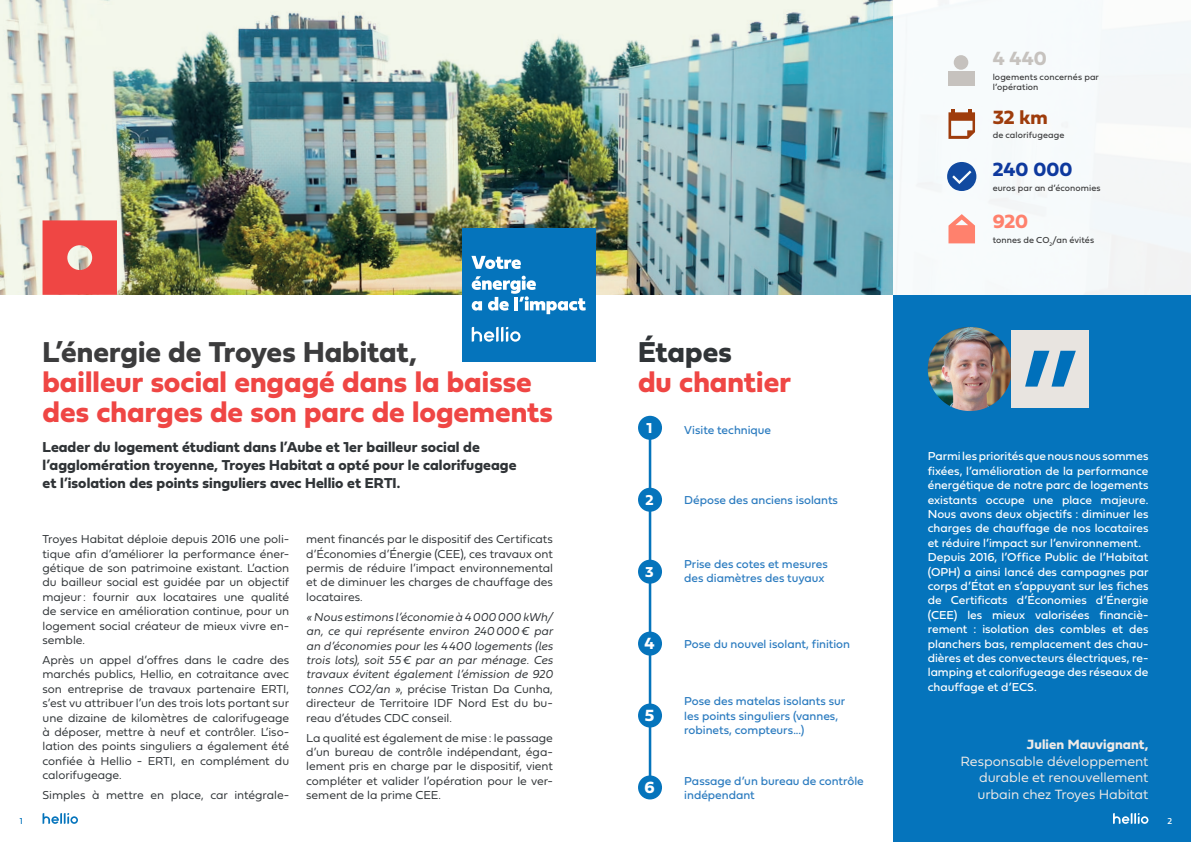
<style>
.page{position:relative;width:1191px;height:842px;background:#fff}
.page>*{position:absolute;margin:0;border:0;box-sizing:border-box;transform-origin:0 0}
.TITRE{font:30px/30px "Fieldwork Geo Bold";color:#ef4644}
.Chiffres_Clés{font:20px "Fieldwork Geo Bold";letter-spacing:.005em;color:#0e399e}
.Chiffres_Clés-2{font:20px "Fieldwork Geo Bold";color:#9e3c0c}
.Chiffres_Clés-3{font:20px "Fieldwork Geo Bold";color:#c6c2be}
.Chiffres_Clés-4{font:20px "Fieldwork Geo Bold";color:#ff816d}
.Chiffres_étapes{font:16.9px "Fieldwork Geo Bold";color:#fff}
.Chapô{font:15px/18px "Fieldwork Geo Bold";letter-spacing:.005em;color:#303437}
.Chiffres_étapes-2{font:15px "Fieldwork Geo Bold";color:#fff}
.Fonction_Témoin{font:14px/16.8px "Fieldwork Geo Light";letter-spacing:-.005em;color:#ede9e6;text-align:right}
.TITRE-2{font:12px/14.4px "Fieldwork Geo Light";letter-spacing:-.005em;color:#303437;text-align:justify}
.TITRE-3{font:12px/14.4px "Fieldwork Geo Regular";color:#fff;text-align:justify}
.TITRE-4{font:italic 300 12px/14.4px "Fieldwork";letter-spacing:-.01em;color:#303437;text-align:justify}
.Texte_Courant{font:12px/14.4px "Fieldwork Geo Regular";color:#2c7cc0}
.Texte_Chiffres_clés{font:9.1px/9.9px "Fieldwork Geo Regular";letter-spacing:.01em;color:#3c3c3d}
.t1{font:9px "Fieldwork Geo Regular";color:#0574bc}
.t2{font:9px "Fieldwork Geo Regular";color:#fff}
.s1{color:#3c3c3d}
.s2{font-family:"Fieldwork Geo Light";font-weight:400;font-style:normal}
.s3{color:#303437}
.s4{font-family:"Fieldwork Geo Bold"}
</style>
<div class="page">
<div style="left:893px;top:295px;width:298px;height:547px;background:#0574bc"></div>
<img style="left:927px;top:327px;width:85px;height:84px;border-radius:42px">
<img style="left:0;top:0;width:893px;height:295px">
<div style="left:893px;top:0;width:298px;height:295px;background:#f7fafb"></div>
<div style="left:1011px;top:330px;width:78px;height:77px;background:#e8e4e0"></div>
<svg style="left:1025px;top:351px;width:50px;height:36px"></svg>
<hr style="left:649px;top:428px;width:2px;height:359px;background:#0574bc">
<div style="left:638px;top:488px;width:24px;height:24px;background:#0574bc;border-radius:50%"></div>
<div style="left:638px;top:416px;width:24px;height:24px;background:#0574bc;border-radius:50%"></div>
<div style="left:638px;top:560px;width:24px;height:24px;background:#0574bc;border-radius:50%"></div>
<div style="left:638px;top:632px;width:24px;height:24px;background:#0574bc;border-radius:50%"></div>
<div style="left:638px;top:703px;width:24px;height:24px;background:#0574bc;border-radius:50%"></div>
<div style="left:638px;top:775px;width:24px;height:24px;background:#0574bc;border-radius:50%"></div>
<div style="left:462px;top:228px;width:133px;height:134px;background:#0574bc"></div>
<svg style="left:472px;top:327px;width:48px;height:15px"></svg>
<svg style="left:471px;top:256px;width:50px;height:13px"></svg>
<svg style="left:472px;top:276px;width:113px;height:38px"></svg>
<svg style="left:948px;top:214px;width:27px;height:29px"></svg>
<div style="left:948px;top:71px;width:27px;height:15px;background:#c6c2be"></div>
<div style="left:953px;top:55px;width:15px;height:15px;background:#c6c2be;border-radius:50%"></div>
<svg style="left:947px;top:162px;width:29px;height:29px"></svg>
<svg style="left:948px;top:109px;width:27px;height:30px"></svg>
<svg style="left:1113px;top:813px;width:35px;height:11px"></svg>
<svg style="left:43px;top:813px;width:35px;height:11px"></svg>
<svg style="left:43px;top:220px;width:74px;height:75px;background:#ed5451"></svg>
<p class="Chiffres_Clés-3" style="left:992px;top:43px;width:55px">4 440</p>
<p class="Texte_Chiffres_clés" style="left:992px;top:71px;width:108px">logements concernés par l’opération</p>
<p class="Chiffres_Clés-2" style="left:992px;top:101px;width:57px">32 km</p>
<p class="Texte_Chiffres_clés" style="left:992px;top:130px;width:73px">de calorifugeage</p>
<p class="Chiffres_Clés" style="left:992px;top:154px;width:81px">240 000</p>
<p class="Texte_Chiffres_clés" style="left:992px;top:182px;width:109px">euros par an d’économies</p>
<p class="TITRE" style="left:43px;top:335px;width:512px"><span class="s1">L’énergie de Troyes Habitat,<br></span>bailleur social engagé dans la baisse des charges de son parc de logements</p>
<p class="Chapô" style="left:43px;top:437px;width:475px">Leader du logement étudiant dans l’Aube et 1er bailleur social de l’agglomération troyenne, Troyes Habitat a opté pour le calorifugeage et l’isolation des points singuliers avec Hellio et ERTI.</p>
<p class="TITRE-2" style="left:43px;top:531px;width:248px">Troyes Habitat déploie depuis 2016 une poli&shy;tique afin d’améliorer la performance éner&shy;gétique de son patrimoine existant. L’action du bailleur social est guidée par un objectif majeur: fournir aux locataires une qualité de service en amélioration continue, pour un logement social créateur de mieux vivre en&shy;semble.</p>
<p class="TITRE-2" style="left:43px;top:652px;width:248px">Après un appel d’offres dans le cadre des marchés publics, Hellio, en cotraitance avec son entreprise de travaux partenaire ERTI, s’est vu attribuer l’un des trois lots portant sur une dizaine de kilomètres de calorifugeage à déposer, mettre à neuf et contrôler. L’iso&shy;lation des points singuliers a également été confiée à Hellio - ERTI, en complément du calorifugeage.</p>
<p class="TITRE-2" style="left:43px;top:787px;width:248px">Simples à mettre en place, car intégrale-</p>
<p class="TITRE-2" style="left:306px;top:531px;width:248px">ment financés par le dispositif des Certificats d’Économies d’Énergie (CEE), ces travaux ont permis de réduire l’impact environnemental et de diminuer les charges de chauffage des locataires.</p>
<p class="TITRE-4" style="left:306px;top:609px;width:248px">« Nous estimons l’économie à 4000000 kWh/ an, ce qui représente environ 240000€ par an d’économies pour les 4400 logements (les trois lots), soit 55€ par an par ménage. Ces travaux évitent également l’émission de 920 tonnes CO2/an »<span class="s2">, précise Tristan Da Cunha, directeur de Territoire IDF Nord Est du bu&shy;reau d’études CDC conseil.</span></p>
<p class="TITRE-2" style="left:306px;top:730px;width:248px">La qualité est également de mise: le passage d’un bureau de contrôle indépendant, éga&shy;lement pris en charge par le dispositif, vient compléter et valider l’opération pour le ver&shy;sement de la prime CEE.</p>
<p class="TITRE" style="left:638px;top:335px;width:154px"><span class="s3">Étapes<br></span>du chantier</p>
<p class="Texte_Courant" style="left:684px;top:423px;width:88px">Visite technique</p>
<p class="Chiffres_étapes-2" style="left:646px;top:416px;width:7px">1</p>
<p class="Chiffres_étapes-2" style="left:645px;top:488px;width:10px">2</p>
<p class="Chiffres_étapes-2" style="left:645px;top:560px;width:10px">3</p>
<p class="Chiffres_étapes" style="left:644px;top:630px;width:12px">4</p>
<p class="Chiffres_étapes" style="left:645px;top:702px;width:11px">5</p>
<p class="Chiffres_étapes" style="left:644px;top:774px;width:12px">6</p>
<p class="Texte_Courant" style="left:684px;top:492px;width:155px">Dépose des anciens isolants</p>
<p class="Texte_Courant" style="left:684px;top:556px;width:145px">Prise des cotes et mesures des diamètres des tuyaux</p>
<p class="Texte_Courant" style="left:684px;top:636px;width:167px">Pose du nouvel isolant, finition</p>
<p class="Texte_Courant" style="left:684px;top:693px;width:162px">Pose des matelas isolants sur les points singuliers (vannes, robinets, compteurs...)</p>
<p class="Texte_Courant" style="left:684px;top:773px;width:181px">Passage d’un bureau de contrôle indépendant</p>
<p class="Chiffres_Clés-4" style="left:992px;top:206px;width:37px">920</p>
<p class="Texte_Chiffres_clés" style="left:992px;top:234px;width:103px">tonnes de CO<sub>2</sub>/an évités</p>
<p class="TITRE-3" style="left:927px;top:449px;width:222px">Parmi les priorités que nous nous sommes fixées, l’amélioration de la performance énergétique de notre parc de logements existants occupe une place majeure.<br>Nous avons deux objectifs : diminuer les charges de chauffage de nos locataires et réduire l’impact sur l’environnement.</p>
<p class="TITRE-3" style="left:927px;top:549px;width:222px">Depuis 2016, l’Office Public de l’Habitat (OPH) a ainsi lancé des campagnes par corps d’État en s’appuyant sur les fiches de Certificats d’Économies d’Énergie (CEE) les mieux valorisées financiè&shy;rement : isolation des combles et des planchers bas, remplacement des chau&shy;dières et des convecteurs électriques, re&shy;lamping et calorifugeage des réseaux de chauffage et d’ECS.</p>
<p class="Fonction_Témoin" style="left:960px;top:735px;width:189px"><span class="s4">Julien Mauvignant,<br></span>Responsable développement durable et renouvellement urbain chez Troyes Habitat</p>
<p class="t1" style="left:20px;top:814px;width:5px">1</p>
<p class="t2" style="left:1167px;top:814px;width:6px">2</p>
</div>
